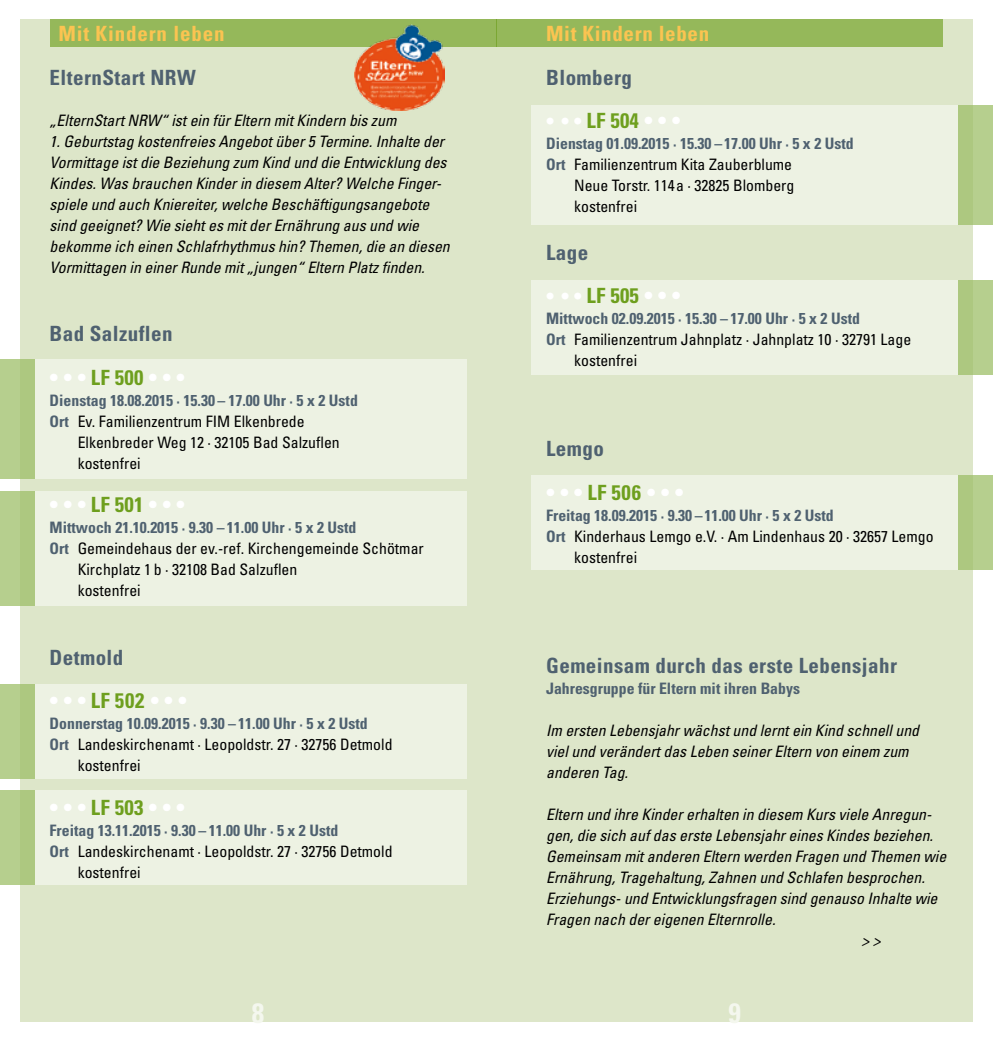
<style>
.page{position:relative;width:993px;height:1042px;background:#fff}
.page>*{position:absolute;margin:0;border:0;box-sizing:border-box;transform-origin:0 0}
.t1{font:700 condensed 28px "Univers LT Std";color:#f4f7ee}
.t2{font:700 condensed 21px "Univers LT Std";letter-spacing:.02em;color:#4f6170}
.t3{font:700 condensed 21px "Univers LT Std";letter-spacing:.01em;color:#fff}
.t4{font:700 condensed 21px "Univers LT Std";letter-spacing:.035em;color:#fbc451}
.t5{font:700 condensed 21px "Univers LT Std";letter-spacing:.01em;color:#6e9f1e}
.t6{font:italic condensed 15.75px/21px "Univers LT Std";color:#000}
.t7{font:condensed 15.75px/21px "Univers LT Std";color:#000}
.t8{font:700 condensed 15.75px/21px "Univers LT Std";color:#4f6170}
.s1{color:#6e9f1e}
.s2{font-weight:400;color:#000}
.s3{font-weight:700;color:#4f6170}
.s4{font-size:19.25px;color:#fff}
.s5{color:#fff}
</style>
<div class="page">
<div style="left:496px;top:20px;width:476px;height:1002px;background:#dde6c9"></div>
<div style="left:20px;top:20px;width:476px;height:1002px;background:#dde6c9"></div>
<div style="left:20px;top:360px;width:446px;height:119px;background:#edf2e3"></div>
<div style="left:20px;top:491px;width:446px;height:114px;background:#edf2e3"></div>
<div style="left:20px;top:685px;width:446px;height:94px;background:#edf2e3"></div>
<div style="left:20px;top:790px;width:446px;height:94px;background:#edf2e3"></div>
<div style="left:0;top:360px;width:35px;height:119px;background:linear-gradient(to bottom,#b2cc88,#b2cc88)"></div>
<div style="left:0;top:491px;width:35px;height:114px;background:linear-gradient(to bottom,#b2cc88,#b2cc88)"></div>
<div style="left:0;top:685px;width:35px;height:94px;background:linear-gradient(to bottom,#b2cc88,#b2cc88)"></div>
<div style="left:0;top:790px;width:35px;height:94px;background:linear-gradient(to bottom,#b2cc88,#b2cc88)"></div>
<div style="left:50px;top:20px;width:446px;height:27px;background:#95b85a"></div>
<div style="left:531px;top:106px;width:441px;height:119px;background:#edf2e3"></div>
<div style="left:531px;top:281px;width:441px;height:94px;background:#edf2e3"></div>
<div style="left:531px;top:475px;width:441px;height:94px;background:#edf2e3"></div>
<div style="left:957px;top:106px;width:35px;height:119px;background:linear-gradient(to bottom,#b2cc88,#b2cc88)"></div>
<div style="left:957px;top:281px;width:35px;height:94px;background:linear-gradient(to bottom,#b2cc88,#b2cc88)"></div>
<div style="left:957px;top:475px;width:35px;height:94px;background:linear-gradient(to bottom,#b2cc88,#b2cc88)"></div>
<div style="left:496px;top:20px;width:447px;height:27px;background:#95b85a"></div>
<img style="left:354px;top:25px;width:90px;height:86px">
<h2 class="t4" style="left:58px;top:21px;width:168px">Mit Kindern leben</h2>
<h2 class="t2" style="left:50px;top:64px;width:147px">ElternStart NRW</h2>
<p class="t6" style="left:50px;top:109px;width:348px">„ElternStart NRW“ ist ein für Eltern mit Kindern bis zum</p>
<p class="t6" style="left:50px;top:130px;width:401px">1. Geburtstag kostenfreies Angebot über 5 Termine. Inhalte der Vormittage ist die Beziehung zum Kind und die Entwicklung des Kindes. Was brauchen Kinder in diesem Alter? Welche Finger&shy;spiele und auch Kniereiter, welche Beschäftigungsangebote sind geeignet? Wie sieht es mit der Ernährung aus und wie bekomme ich einen Schlafrhythmus hin? Themen, die an diesen Vormittagen in einer Runde mit „jungen“ Eltern Platz finden.</p>
<h2 class="t2" style="left:50px;top:320px;width:124px">Bad Salzuflen</h2>
<h2 class="t3" style="left:50px;top:364px;width:137px">• • • <span class="s1">LF 500</span> • • •</h2>
<p class="t8" style="left:50px;top:389px;width:309px">Dienstag 18.08.2015 · 15.30 – 17.00 Uhr · 5 x 2 Ustd<br>Ort <span class="s2">Ev. Familienzentrum FIM Elkenbrede</span></p>
<p class="t7" style="left:78px;top:431px;width:263px">Elkenbreder Weg 12 · 32105 Bad Salzuflen kostenfrei</p>
<h2 class="t3" style="left:50px;top:492px;width:137px">• • • <span class="s1">LF 501</span> • • •</h2>
<p class="t8" style="left:50px;top:517px;width:308px">Mittwoch 21.10.2015 · 9.30 – 11.00 Uhr · 5 x 2 Ustd</p>
<p class="t7" style="left:50px;top:538px;width:375px"><span class="s3">Ort</span> Gemeindehaus der ev.-ref. Kirchengemeinde Schötmar</p>
<p class="t7" style="left:78px;top:559px;width:221px">Kirchplatz 1 b · 32108 Bad Salzuflen</p>
<p class="t7" style="left:78px;top:580px;width:64px">kostenfrei</p>
<h2 class="t2" style="left:50px;top:644px;width:75px">Detmold</h2>
<h2 class="t3" style="left:50px;top:688px;width:139px">• • • <span class="s1">LF 502</span> • • •</h2>
<p class="t8" style="left:50px;top:713px;width:319px">Donnerstag 10.09.2015 · 9.30 – 11.00 Uhr · 5 x 2 Ustd</p>
<p class="t7" style="left:50px;top:734px;width:344px"><span class="s3">Ort</span> Landeskirchenamt · Leopoldstr. 27 · 32756 Detmold</p>
<p class="t7" style="left:78px;top:755px;width:64px">kostenfrei</p>
<h2 class="t3" style="left:50px;top:795px;width:137px">• • • <span class="s1">LF 503</span> • • •</h2>
<p class="t8" style="left:50px;top:820px;width:290px">Freitag 13.11.2015 · 9.30 – 11.00 Uhr · 5 x 2 Ustd</p>
<p class="t7" style="left:50px;top:841px;width:344px"><span class="s3">Ort</span> Landeskirchenamt · Leopoldstr. 27 · 32756 Detmold</p>
<p class="t7" style="left:78px;top:862px;width:64px">kostenfrei</p>
<h1 class="t1" style="left:252px;top:995px;width:14px">8</h1>
<h2 class="t4" style="left:546px;top:21px;width:164px">Mit Kindern leben</h2>
<h2 class="t2" style="left:546px;top:64px;width:87px">Blomberg</h2>
<h2 class="t5" style="left:546px;top:108px;width:136px"><span class="s4">• • •</span> LF 504 <span class="s5">• • •</span></h2>
<p class="t8" style="left:546px;top:133px;width:309px">Dienstag 01.09.2015 · 15.30 – 17.00 Uhr · 5 x 2 Ustd</p>
<p class="t7" style="left:546px;top:154px;width:247px"><span class="s3">Ort</span> Familienzentrum Kita Zauberblume</p>
<p class="t7" style="left:574px;top:175px;width:222px">Neue Torstr. 114a · 32825 Blomberg</p>
<p class="t7" style="left:574px;top:196px;width:64px">kostenfrei</p>
<h2 class="t2" style="left:546px;top:239px;width:44px">Lage</h2>
<h2 class="t5" style="left:546px;top:283px;width:136px"><span class="s4">• • •</span> LF 505 <span class="s5">• • •</span></h2>
<p class="t8" style="left:546px;top:308px;width:315px">Mittwoch 02.09.2015 · 15.30 – 17.00 Uhr · 5 x 2 Ustd</p>
<p class="t7" style="left:546px;top:329px;width:366px"><span class="s3">Ort</span> Familienzentrum Jahnplatz · Jahnplatz 10 · 32791 Lage</p>
<p class="t7" style="left:574px;top:350px;width:64px">kostenfrei</p>
<h2 class="t2" style="left:546px;top:435px;width:59px">Lemgo</h2>
<h2 class="t3" style="left:546px;top:479px;width:139px">• • • <span class="s1">LF 506</span> • • •</h2>
<p class="t8" style="left:546px;top:504px;width:289px">Freitag 18.09.2015 · 9.30 – 11.00 Uhr · 5 x 2 Ustd</p>
<p class="t7" style="left:546px;top:525px;width:389px"><span class="s3">Ort</span> Kinderhaus Lemgo e.V. · Am Lindenhaus 20 · 32657 Lemgo</p>
<p class="t7" style="left:574px;top:546px;width:64px">kostenfrei</p>
<h2 class="t2" style="left:546px;top:652px;width:352px">Gemeinsam durch das erste Lebensjahr</h2>
<p class="t8" style="left:546px;top:677px;width:255px">Jahresgruppe für Eltern mit ihren Babys</p>
<p class="t6" style="left:546px;top:719px;width:374px">Im ersten Lebensjahr wächst und lernt ein Kind schnell und viel und verändert das Leben seiner Eltern von einem zum anderen Tag.</p>
<p class="t6" style="left:546px;top:803px;width:387px">Eltern und ihre Kinder erhalten in diesem Kurs viele Anregun-</p>
<p class="t6" style="left:546px;top:824px;width:388px">gen, die sich auf das erste Lebensjahr eines Kindes beziehen.</p>
<p class="t6" style="left:546px;top:845px;width:401px">Gemeinsam mit anderen Eltern werden Fragen und Themen wie</p>
<p class="t6" style="left:546px;top:866px;width:380px">Ernährung, Tragehaltung, Zahnen und Schlafen besprochen.</p>
<p class="t6" style="left:546px;top:887px;width:393px">Erziehungs- und Entwicklungsfragen sind genauso Inhalte wie</p>
<p class="t6" style="left:546px;top:908px;width:231px">Fragen nach der eigenen Elternrolle.</p>
<p class="t6" style="left:861px;top:929px;width:21px">&gt; &gt;</p>
<h1 class="t1" style="left:728px;top:995px;width:14px">9</h1>
</div>
